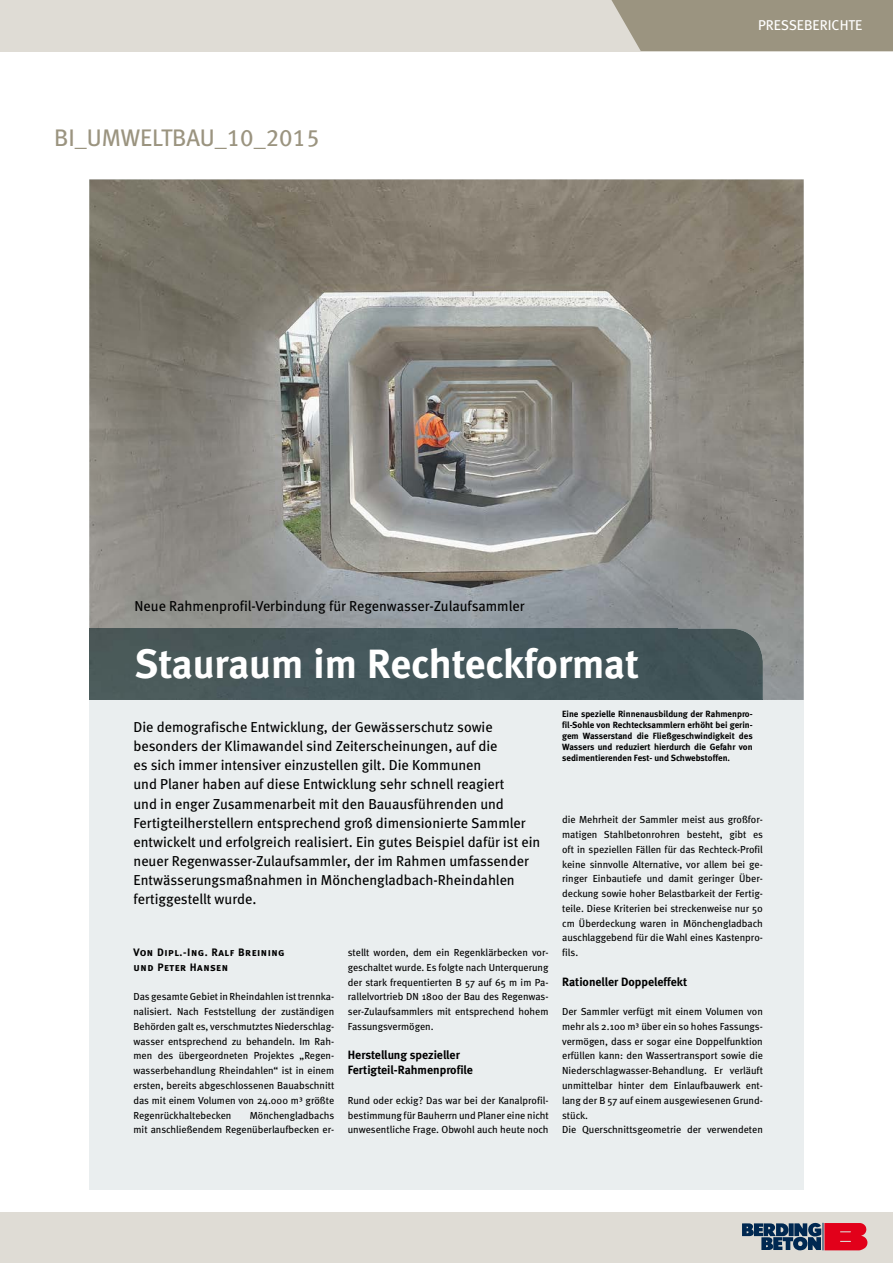
<style>
.page{position:relative;width:893px;height:1263px;background:#fff}
.page>*{position:absolute;margin:0;border:0;box-sizing:border-box;transform-origin:0 0}
.t1{font:700 40.8px "Meta";color:#fff}
.t2{font:24px "Meta Book LF";color:#9b9480}
.t3{font:14.4px/19.2px "Meta";color:#000}
.t4{font:14.25px "Meta";color:#fff}
.t5{font:700 12px/14.7px "Meta";color:#000}
.t6{font:10.8px/14.7px "Meta Bold Caps";letter-spacing:.05em;color:#000}
.t7{font:10.2px/14.7px "Meta";color:#000;text-align:justify}
.t8{font:700 9px/11.1px "Meta";color:#000;text-align:justify}
</style>
<div class="page">
<div style="left:0;top:1212px;width:893px;height:51px;background:#dfdcd5"></div>
<svg style="left:742px;top:1222px;width:126px;height:28px"></svg>
<div style="left:0;top:0;width:893px;height:51px;background:#dfdcd5"></div>
<div style="left:611px;top:0;width:282px;height:51px;background:#9b9480"></div>
<div style="left:89px;top:179px;width:715px;height:1011px;background:#eaeeef"></div>
<img style="left:89px;top:179px;width:715px;height:521px">
<div style="left:89px;top:628px;width:674px;height:72px;background:#45575a"></div>
<h2 class="t2" style="left:54px;top:124px;width:267px">BI_UMWELTBAU_10_2015</h2>
<h3 class="t4" style="left:758px;top:17px;width:106px">PRESSEBERICHTE</h3>
<h3 class="t3" style="left:135px;top:596px;width:392px">Neue Rahmenprofil-Verbindung für Regenwasser-Zulaufsammler</h3>
<h1 class="t1" style="left:135px;top:640px;width:506px">Stauraum im Rechteckformat</h1>
<p class="t3" style="left:134px;top:717px;width:408px">Die demografische Entwicklung, der Gewässerschutz sowie besonders der Klimawandel sind Zeiterscheinungen, auf die<br>es sich immer intensiver einzustellen gilt. Die Kommunen<br>und Planer haben auf diese Entwicklung sehr schnell reagiert<br>und in enger Zusammenarbeit mit den Bauausführenden und Fertigteilherstellern entsprechend groß dimensionierte Sammler entwickelt und erfolgreich realisiert. Ein gutes Beispiel dafür ist ein neuer Regenwasser-Zulaufsammler, der im Rahmen umfassender Entwässerungsmaßnahmen in Mönchengladbach-Rheindahlen fertiggestellt wurde.</p>
<p class="t8" style="left:562px;top:708px;width:192px">Eine spezielle Rinnenausbildung der Rahmenpro&shy;fil-Sohle von Rechtecksammlern erhöht bei gerin&shy;gem Wasserstand die Fließgeschwindigkeit des Wassers und reduziert hierdurch die Gefahr von sedimentierenden Fest- und Schwebstoffen.</p>
<p class="t7" style="left:562px;top:812px;width:202px">die Mehrheit der Sammler meist aus großfor&shy;matigen Stahlbetonrohren besteht, gibt es oft in speziellen Fällen für das Rechteck-Profil keine sinnvolle Alternative, vor allem bei ge&shy;ringer Einbautiefe und damit geringer Über&shy;deckung sowie hoher Belastbarkeit der Fertig&shy;teile. Diese Kriterien bei streckenweise nur 50 cm Überdeckung waren in Mönchengladbach auschlaggebend für die Wahl eines Kastenpro&shy;fils.</p>
<p class="t5" style="left:562px;top:974px;width:126px">Rationeller Doppeleffekt</p>
<p class="t7" style="left:562px;top:1004px;width:202px;text-align:left">Der Sammler verfügt mit einem Volumen von mehr als 2.100 m³ über ein so hohes Fassungs&shy;vermögen, dass er sogar eine Doppelfunktion erfüllen kann: den Wassertransport sowie die Niederschlagwasser-Behandlung. Er verläuft unmittelbar hinter dem Einlaufbauwerk ent&shy;lang der B 57 auf einem ausgewiesenen Grund&shy;stück.<br>Die Querschnittsgeometrie der verwendeten</p>
<p class="t7" style="left:348px;top:945px;width:202px">stellt worden, dem ein Regenklärbecken vor&shy;geschaltet wurde. Es folgte nach Unterquerung der stark frequentierten B 57 auf 65 m im Pa&shy;rallelvortrieb DN 1800 der Bau des Regenwas&shy;ser-Zulaufsammlers mit entsprechend hohem Fassungsvermögen.</p>
<p class="t5" style="left:348px;top:1048px;width:127px">Herstellung spezieller<br>Fertigteil-Rahmenprofile</p>
<p class="t7" style="left:348px;top:1093px;width:202px">Rund oder eckig? Das war bei der Kanalprofil&shy;bestimmung für Bauherrn und Planer eine nicht unwesentliche Frage. Obwohl auch heute noch</p>
<p class="t6" style="left:134px;top:945px;width:153px">Von Dipl.-Ing. Ralf Breining und Peter Hansen</p>
<p class="t7" style="left:134px;top:989px;width:202px">Das gesamte Gebiet in Rheindahlen ist trennka&shy;nalisiert. Nach Feststellung der zuständigen Behörden galt es, verschmutztes Niederschlag&shy;wasser entsprechend zu behandeln. Im Rah&shy;men des übergeordneten Projektes „Regen&shy;wasserbehandlung Rheindahlen“ ist in einem ersten, bereits abgeschlossenen Bauabschnitt das mit einem Volumen von 24.000 m³ größte Regenrückhaltebecken</p>
<p class="t7" style="left:134px;top:1107px;width:202px;text-align:right">Mönchengladbachs<br>mit anschließendem Regenüberlaufbecken er-</p>
</div>
